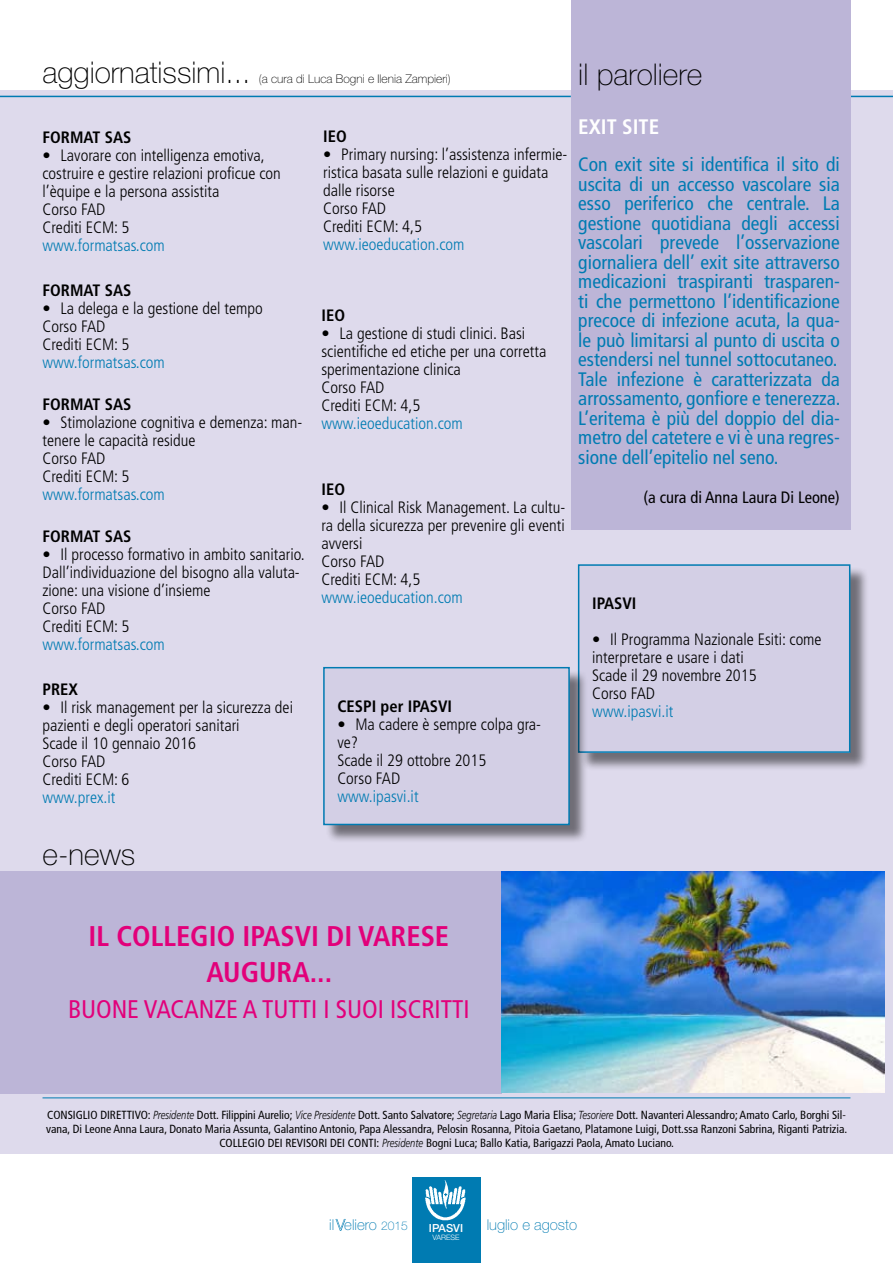
<style>
.page{position:relative;width:893px;height:1263px;background:#fff}
.page>*{position:absolute;margin:0;border:0;box-sizing:border-box;transform-origin:0 0}
.t1{font:100 30px "Helvetica Neue LT Std";color:#000}
.t2{font:100 30px "Helvetica Neue";color:#000}
.t3{font:700 condensed 28.5px "Frutiger LT Std";color:#e2007a}
.t4{font:condensed 25.5px "Frutiger LT Std";color:#e2007a}
.t5{font:700 condensed 21px "Frutiger LT Std";color:#fff}
.t6{font:condensed 19.5px/19.5px "Frutiger LT Std";color:#007bb2}
.t7{font:300 condensed 16.5px/18px "Frutiger LT Std";color:#000}
.t8{font:300 condensed 16.5px "Frutiger LT Std";color:#007bb2}
.t9{font:700 condensed 16.5px "Frutiger LT Std";color:#000}
.t10{font:condensed 16.5px "Frutiger LT Std";color:#000}
.t11{font:100 15px "Helvetica Neue LT Std";color:#007bb2}
.t12{font:100 12px "Helvetica Neue";color:#000}
.t13{font:condensed 11.7px/14.1px "Frutiger";color:#000}
.t14{font:condensed 11.7px "Frutiger LT Std";color:#000}
.t15{font:500 11.1px "Helvetica Neue";color:#fff}
.t16{font:300 7.5px "Helvetica Neue";color:#fff}
.s1{font-weight:700}
.s2{font-family:"Frutiger LT Std";font-weight:300;font-style:italic;font-stretch:normal}
.s3{font-family:"Frutiger LT Std"}
.s4{color:#fff}
.s5{font-size:12px}
</style>
<div class="page">
<div style="left:0;top:90px;width:893px;height:1063px;background:#dedaec"></div>
<hr style="left:0;top:96px;width:893px;height:1px;background:#007bb2">
<div style="left:0;top:872px;width:501px;height:222px;background:#bcb5d7"></div>
<hr style="left:43px;top:1097px;width:807px;height:1px;background:#007bb2">
<div style="left:412px;top:1178px;width:68px;height:85px;background:#007bb2"></div>
<img style="left:425px;top:1180px;width:41px;height:40px">
<svg style="left:335px;top:1219px;width:11px;height:12px"></svg>
<img style="left:501px;top:872px;width:383px;height:221px">
<div style="left:580px;top:566px;width:296px;height:212px;background:#000;opacity:.5"></div>
<div style="left:579px;top:565px;width:271px;height:187px;background:#d3cfe5"></div>
<div style="left:578px;top:564px;width:272px;height:189px;border:2px solid #007bb2"></div>
<div style="left:571px;top:0;width:279px;height:529px;background:#bcb5d7"></div>
<div style="left:325px;top:669px;width:270px;height:182px;background:#000;opacity:.5"></div>
<div style="left:324px;top:668px;width:245px;height:156px;background:#d3cfe5"></div>
<div style="left:323px;top:667px;width:247px;height:158px;border:2px solid #007bb2"></div>
<h1 class="t1" style="left:43px;top:55px;width:209px">aggiornatissimi...</h1>
<p class="t12" style="left:259px;top:72px;width:193px">(a cura di Luca Bogni e Ilenia Zampieri)</p>
<p class="t9" style="left:43px;top:128px;width:39px">FORMAT</p>
<p class="t9" style="left:105px;top:128px;width:10px">SAS</p>
<p class="t7" style="left:43px;top:147px;width:240px"><span class="s1">•</span> Lavorare con intelligenza emotiva, costruire e gestire relazioni proficue con l’èquipe e la persona assistita<br>Corso FAD<br>Crediti ECM: 5</p>
<p class="t8" style="left:43px;top:236px;width:124px">www.formatsas.com</p>
<p class="t9" style="left:323px;top:127px;width:9px">IEO</p>
<p class="t7" style="left:323px;top:146px;width:246px">• Primary nursing: l’assistenza infermie&shy;ristica basata sulle relazioni e guidata dalle risorse<br>Corso FAD<br>Crediti ECM: 4,5</p>
<p class="t8" style="left:323px;top:235px;width:143px">www.ieoeducation.com</p>
<p class="t9" style="left:43px;top:280px;width:39px">FORMAT</p>
<p class="t9" style="left:105px;top:280px;width:10px">SAS</p>
<p class="t7" style="left:43px;top:299px;width:222px"><span class="s1">•</span> La delega e la gestione del tempo<br>Corso FAD<br>Crediti ECM: 5</p>
<p class="t8" style="left:43px;top:353px;width:124px">www.formatsas.com</p>
<p class="t9" style="left:321px;top:305px;width:9px">IEO</p>
<p class="t7" style="left:321px;top:324px;width:226px">• La gestione di studi clinici. Basi scientifiche ed etiche per una corretta sperimentazione clinica<br>Corso FAD<br>Crediti ECM: 4,5</p>
<p class="t8" style="left:321px;top:414px;width:143px">www.ieoeducation.com</p>
<p class="t9" style="left:43px;top:394px;width:39px">FORMAT</p>
<p class="t9" style="left:105px;top:394px;width:10px">SAS</p>
<p class="t7" style="left:43px;top:413px;width:261px"><span class="s1">•</span> Stimolazione cognitiva e demenza: man&shy;tenere le capacità residue<br>Corso FAD<br>Crediti ECM: 5</p>
<p class="t8" style="left:43px;top:485px;width:124px">www.formatsas.com</p>
<p class="t9" style="left:321px;top:479px;width:9px">IEO</p>
<p class="t7" style="left:321px;top:499px;width:245px">• Il Clinical Risk Management. La cultu&shy;ra della sicurezza per prevenire gli eventi avversi<br>Corso FAD<br>Crediti ECM: 4,5</p>
<p class="t8" style="left:321px;top:588px;width:143px">www.ieoeducation.com</p>
<p class="t9" style="left:43px;top:526px;width:39px">FORMAT</p>
<p class="t9" style="left:105px;top:526px;width:10px">SAS</p>
<p class="t7" style="left:43px;top:545px;width:264px"><span class="s1">•</span> Il processo formativo in ambito sanitario.<br>Dall’individuazione del bisogno alla valuta&shy;zione: una visione d’insieme<br>Corso FAD<br>Crediti ECM: 5</p>
<p class="t8" style="left:43px;top:635px;width:124px">www.formatsas.com</p>
<p class="t9" style="left:43px;top:679px;width:37px">PREX</p>
<p class="t7" style="left:43px;top:698px;width:252px">• Il risk management per la sicurezza dei pazienti e degli operatori sanitari<br>Scade il 10 gennaio 2016<br>Corso FAD<br>Crediti ECM: 6</p>
<p class="t8" style="left:43px;top:788px;width:74px">www.prex.it</p>
<p class="t9" style="left:337px;top:696px;width:9px">CESPI</p>
<p class="t9" style="left:381px;top:696px;width:36px">per IPAS</p>
<p class="t9" style="left:438px;top:696px;width:13px">VI</p>
<p class="t7" style="left:337px;top:715px;width:205px">• Ma cadere è sempre colpa gra&shy;ve?<br>Scade il 29 ottobre 2015<br>Corso FAD</p>
<p class="t8" style="left:337px;top:786px;width:83px">www.ipasvi.it</p>
<h1 class="t1" style="left:578px;top:57px;width:126px">il paroliere</h1>
<p class="t5" style="left:578px;top:114px;width:54px">EXIT SITE</p>
<p class="t6" style="left:578px;top:155px;width:264px">Con exit site si identifica il sito di uscita di un accesso vascolare sia esso periferico che centrale. La gestione quotidiana degli accessi vascolari prevede l’osservazione giornaliera dell’ exit site attraverso medicazioni traspiranti trasparen&shy;ti che permettono l’identificazione precoce di infezione acuta, la qua&shy;le può limitarsi al punto di uscita o estendersi nel tunnel sottocutaneo.<br>Tale infezione è caratterizzata da arrossamento, gonfiore e tenerezza.<br>L’eritema è più del doppio del dia&shy;metro del catetere e vi è una regres&shy;sione dell’epitelio nel seno.</p>
<p class="t10" style="left:643px;top:488px;width:198px">(a cura di Anna Laura Di Leone)</p>
<p class="t9" style="left:592px;top:593px;width:9px">IPAS</p>
<p class="t9" style="left:622px;top:593px;width:13px">VI</p>
<p class="t7" style="left:592px;top:630px;width:231px">• Il Programma Nazionale Esiti: come interpretare e usare i dati<br>Scade il 29 novembre 2015<br>Corso FAD</p>
<p class="t8" style="left:592px;top:702px;width:83px">www.ipasvi.it</p>
<h1 class="t2" style="left:43px;top:837px;width:94px">e-news</h1>
<h2 class="t3" style="left:88px;top:919px;width:44px">IL COLLEGIO</h2>
<h2 class="t3" style="left:243px;top:919px;width:14px">IPAS</h2>
<h2 class="t3" style="left:295px;top:919px;width:126px">VI DI VARESE</h2>
<h2 class="t3" style="left:207px;top:955px;width:18px">AUGU</h2>
<h2 class="t3" style="left:277px;top:955px;width:57px">RA...</h2>
<h3 class="t4" style="left:68px;top:995px;width:403px">BUONE VACANZE A TUTTI I SUOI ISCRITTI</h3>
<p class="t13" style="left:46px;top:1108px;width:802px">Consiglio Direttivo: <span class="s2">Presidente</span> Dott. Filippini Aurelio; <span class="s2">Vice Presidente</span> Dott. Santo Salvatore; <span class="s2">Segretaria</span> Lago Maria Elisa; <span class="s2">Tesoriere</span> Dott. Navanteri Alessandro; Amato Carlo, Borghi Sil&shy;vana, Di Leone Anna Laura, Donato Maria Assunta, Galantino Antonio, Papa Alessandra, Pelosin Rosanna, Pitoia Gaetano, Platamone Luigi, Dott.ssa Ranzoni Sabrina, Riganti Patrizia.</p>
<p class="t14" style="left:219px;top:1136px;width:7px">collegio</p>
<p class="t14" style="left:268px;top:1136px;width:24px">dei revisori</p>
<p class="t14" style="left:330px;top:1136px;width:25px">dei conti</p>
<p class="t13" style="left:377px;top:1136px;width:299px"><span class="s3">:</span> <span class="s2">Presidente</span> Bogni Luca; Ballo Katia, Barigazzi Paola, Amato Luciano.</p>
<p class="t11" style="left:329px;top:1216px;width:80px">il<span class="s4">V</span>eliero <span class="s5">2015</span></p>
<p class="t11" style="left:487px;top:1216px;width:92px">luglio e agosto</p>
<p class="t15" style="left:429px;top:1221px;width:36px">IPASVI</p>
<p class="t16" style="left:432px;top:1233px;width:29px">VARESE</p>
</div>
